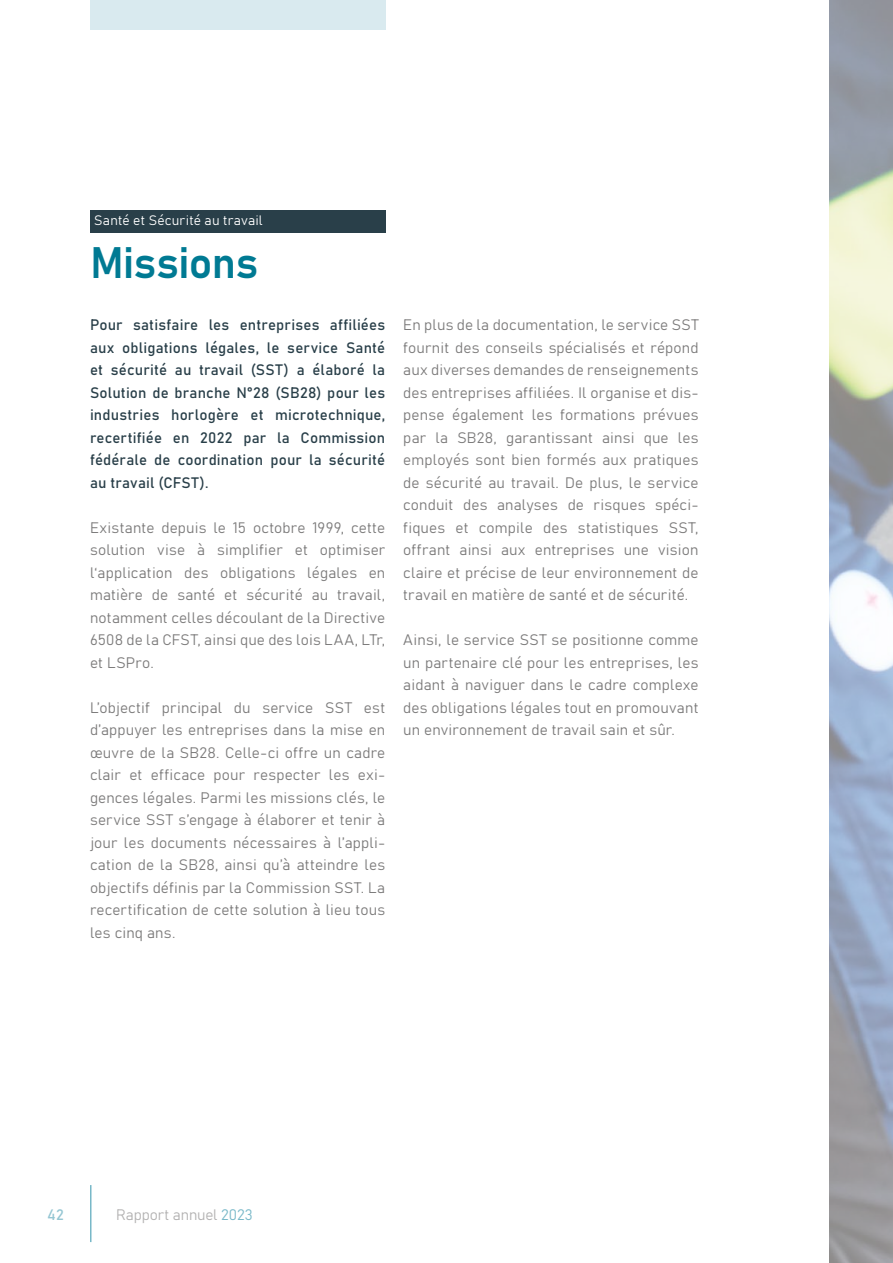
<style>
.page{position:relative;width:893px;height:1263px;background:#fff}
.page>*{position:absolute;margin:0;border:0;box-sizing:border-box;transform-origin:0 0}
.t1{font:43.5px "Bahnschrift";letter-spacing:-.01em;color:#007a93}
.t2{font:15px/22.5px "Bahnschrift";letter-spacing:.01em;color:#7c7b7b;text-align:justify}
.t3{font:15px/22.5px "Bahnschrift";letter-spacing:.01em;color:#293f49;text-align:justify}
.t4{font:15px "Bahnschrift";letter-spacing:-.01em;color:#b3b2b2}
.t5{font:15px "Bahnschrift";color:#95c6d3}
.t6{font:13.5px "Bahnschrift";letter-spacing:.015em;color:#fff}
.s1{color:#78b8c8}
</style>
<div class="page">
<div style="left:90px;top:0;width:295px;height:30px;background:#d9eaef"></div>
<hr style="left:90px;top:1185px;width:2px;height:57px;background:#78b8c8">
<svg style="left:829px;top:0;width:64px;height:1263px;background:#acb4bc"></svg>
<div style="left:90px;top:210px;width:295px;height:23px;background:#293f49"></div>
<p class="t6" style="left:94px;top:210px;width:170px">Santé et Sécurité au travail</p>
<h1 class="t1" style="left:90px;top:229px;width:170px">Missions</h1>
<p class="t3" style="left:90px;top:312px;width:297px">Pour satisfaire les entreprises affiliées aux obligations légales, le service Santé et sécurité au travail (SST) a élaboré la Solution de branche N°28 (SB28) pour les industries horlogère et microtechnique, recertifiée en 2022 par la Commission fédérale de coordination pour la sécurité au travail (CFST).</p>
<p class="t2" style="left:90px;top:515px;width:297px">Existante depuis le 15 octobre 1999, cette solution vise à simplifier et optimiser l‘application des obligations légales en matière de santé et sécurité au travail, notamment celles découlant de la Directive 6508 de la CFST, ainsi que des lois LAA, LTr, et LSPro.</p>
<p class="t2" style="left:90px;top:695px;width:297px">L’objectif principal du service SST est d’appuyer les entreprises dans la mise en œuvre de la SB28. Celle-ci offre un cadre clair et efficace pour respecter les exi&shy;gences légales. Parmi les missions clés, le service SST s’engage à élaborer et tenir à jour les documents nécessaires à l’appli&shy;cation de la SB28, ainsi qu’à atteindre les objectifs définis par la Commission SST. La recertification de cette solution à lieu tous les cinq ans.</p>
<p class="t2" style="left:403px;top:312px;width:297px">En plus de la documentation, le service SST fournit des conseils spécialisés et répond aux diverses demandes de renseignements des entreprises affiliées. Il organise et dis&shy;pense également les formations prévues par la SB28, garantissant ainsi que les employés sont bien formés aux pratiques de sécurité au travail. De plus, le service conduit des analyses de risques spéci&shy;fiques et compile des statistiques SST, offrant ainsi aux entreprises une vision claire et précise de leur environnement de travail en matière de santé et de sécurité.</p>
<p class="t2" style="left:403px;top:627px;width:297px">Ainsi, le service SST se positionne comme un partenaire clé pour les entreprises, les aidant à naviguer dans le cadre complexe des obligations légales tout en promouvant un environnement de travail sain et sûr.</p>
<p class="t5" style="left:47px;top:1203px;width:18px">42</p>
<p class="t4" style="left:116px;top:1203px;width:138px">Rapport annuel <span class="s1">2023</span></p>
</div>
